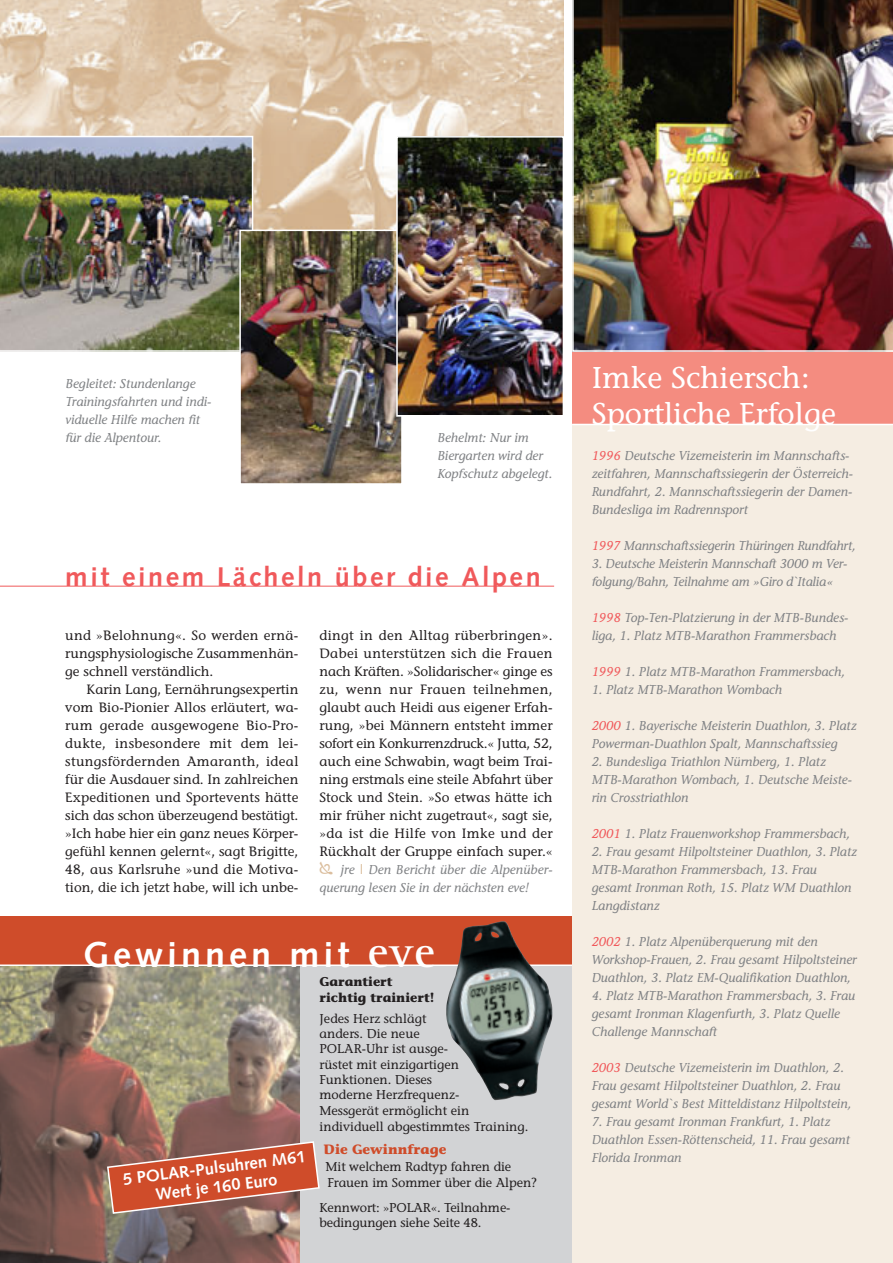
<style>
.page{position:relative;width:893px;height:1263px;background:#fff}
.page>*{position:absolute;margin:0;border:0;box-sizing:border-box;transform-origin:0 0}
.t1{font:700 36px "Syntax";letter-spacing:.11em;color:#fff}
.t2{font:30px/36px "Stone Informal";color:#fff}
.t3{font:700 27px "Syntax";letter-spacing:.095em;color:#f0595b}
.t4{font:700 16.65px/19px "Syntax";color:#fff;text-align:center}
.t5{font:13.5px/18px "Stone Informal";color:#231f20;text-align:justify}
.t6{font:700 13.5px "Stone Informal";color:#cf4c2a}
.t7{font:italic 12.75px/18px "Stone Informal";color:#808285}
.t8{font:12.75px/15.5px "Stone Informal";color:#231f20}
.t9{font:700 12.75px/15.9px "Stone Informal";color:#231f20}
.s1{font-style:normal;font-size:13.5px;color:#d5b38c}
.s2{font-family:"Rotis Serif";font-size:45px}
.s3{color:#f0595b}
</style>
<div class="page">
<img style="left:0;top:0;width:563px;height:230px">
<img style="left:0;top:136px;width:253px;height:216px">
<img style="left:242px;top:233px;width:157px;height:249px">
<div style="left:239px;top:230px;width:163px;height:255px;border:2px solid #fff"></div>
<img style="left:572px;top:0;width:320px;height:352px">
<img style="left:399px;top:139px;width:162px;height:275px">
<div style="left:396px;top:136px;width:168px;height:281px;border:2px solid #fff"></div>
<div style="left:0;top:916px;width:572px;height:347px;background:#d2d3d5"></div>
<img style="left:0;top:966px;width:300px;height:297px">
<div style="left:0;top:916px;width:572px;height:50px;background:#cf4c2a"></div>
<hr style="left:0;top:965px;width:572px;height:1px;background:#fff">
<div style="left:572px;top:424px;width:320px;height:839px;background:#f5ede2"></div>
<div style="left:572px;top:352px;width:320px;height:72px;background:#f48c80"></div>
<hr style="left:572px;top:424px;width:320px;height:1px;background:#fff">
<hr style="left:0;top:586px;width:554px;height:1px;background:#f0595b">
<img style="left:446px;top:921px;width:107px;height:179px">
<svg style="left:106px;top:1140px;width:214px;height:75px;background:#b9624c"></svg>
<p class="t7" style="left:65px;top:376px;width:147px">Begleitet: Stundenlange<br>Trainingsfahrten und indi&shy;viduelle Hilfe machen fit für die Alpentour.</p>
<p class="t7" style="left:437px;top:430px;width:116px">Behelmt: Nur im<br>Biergarten wird der<br>Kopfschutz abgelegt.</p>
<h3 class="t3" style="left:65px;top:566px;width:477px">mit einem Lächeln über die Alpen</h3>
<p class="t5" style="left:65px;top:628px;width:235px">und »Belohnung«. So werden ernä&shy;rungsphysiologische Zusammenhän&shy;ge schnell verständlich.</p>
<p class="t5" style="left:65px;top:682px;width:235px;text-indent:21px">Karin Lang, Eernährungsexpertin vom Bio-Pionier Allos erläutert, wa&shy;rum gerade ausgewogene Bio-Pro&shy;dukte, insbesondere mit dem lei&shy;stungsfördernden Amaranth, ideal für die Ausdauer sind. In zahlreichen Expeditionen und Sportevents hätte sich das schon überzeugend bestätigt. »Ich habe hier ein ganz neues Körper&shy;gefühl kennen gelernt«, sagt Brigitte, 48, aus Karlsruhe »und die Motiva&shy;tion, die ich jetzt habe, will ich unbe-</p>
<p class="t5" style="left:319px;top:628px;width:235px">dingt in den Alltag rüberbringen».<br>Dabei unterstützen sich die Frauen nach Kräften. »Solidarischer« ginge es zu, wenn nur Frauen teilnehmen, glaubt auch Heidi aus eigener Erfah&shy;rung, »bei Männern entsteht immer sofort ein Konkurrenzdruck.« Jutta, 52, auch eine Schwabin, wagt beim Trai&shy;ning erstmals eine steile Abfahrt über Stock und Stein. »So etwas hätte ich mir früher nicht zugetraut«, sagt sie, »da ist die Hilfe von Imke und der Rückhalt der Gruppe einfach super.«</p>
<p class="t7" style="left:319px;top:862px;width:235px;text-indent:21px">jre <span class="s1">|</span> Den Bericht über die Alpenüber&shy;querung lesen Sie in der nächsten eve!</p>
<h1 class="t1" style="left:83px;top:940px;width:353px">Gewinnen mit <span class="s2">eve</span></h1>
<h3 class="t4" style="left:122px;top:1171px;width:185px;rotate:-7deg">5 POLAR-Pulsuhren M61<br>Wert je 160 Euro</h3>
<p class="t9" style="left:319px;top:975px;width:116px">Garantiert richtig trainiert!</p>
<p class="t8" style="left:319px;top:1012px;width:210px">Jedes Herz schlägt<br>anders. Die neue<br>POLAR-Uhr ist ausge-<br>rüstet mit einzigartigen<br>Funktionen. Dieses<br>moderne Herzfrequenz-<br>Messgerät ermöglicht ein individuell abgestimmtes Training.</p>
<p class="t6" style="left:323px;top:1144px;width:124px">Die Gewinnfrage</p>
<p class="t8" style="left:325px;top:1160px;width:213px;line-height:15.9px">Mit welchem Radtyp fahren die<br>Frauen im Sommer über die Alpen?</p>
<p class="t8" style="left:319px;top:1201px;width:192px">Kennwort: »POLAR«. Teilnahme&shy;bedingungen siehe Seite 48.</p>
<h2 class="t2" style="left:591px;top:363px;width:246px">Imke Schiersch:<br>Sportliche Erfolge</h2>
<p class="t7" style="left:591px;top:448px;width:263px"><span class="s3">1996</span> Deutsche Vizemeisterin im Mannschafts&shy;zeitfahren, Mannschaftssiegerin der Österreich-Rundfahrt, 2. Mannschaftssiegerin der Damen-Bundesliga im Radrennsport</p>
<p class="t7" style="left:591px;top:538px;width:265px"><span class="s3">1997</span> Mannschaftssiegerin Thüringen Rundfahrt,</p>
<p class="t7" style="left:591px;top:556px;width:257px">3. Deutsche Meisterin Mannschaft 3000 m Ver&shy;folgung/Bahn, Teilnahme am »Giro d`Italia«</p>
<p class="t7" style="left:591px;top:610px;width:258px"><span class="s3">1998</span> Top-Ten-Platzierung in der MTB-Bundes&shy;liga, 1. Platz MTB-Marathon Frammersbach</p>
<p class="t7" style="left:591px;top:664px;width:255px"><span class="s3">1999</span> 1. Platz MTB-Marathon Frammersbach,</p>
<p class="t7" style="left:591px;top:682px;width:192px">1. Platz MTB-Marathon Wombach</p>
<p class="t7" style="left:591px;top:718px;width:266px"><span class="s3">2000</span> 1. Bayerische Meisterin Duathlon, 3. Platz<br>Powerman-Duathlon Spalt, Mannschaftssieg</p>
<p class="t7" style="left:591px;top:754px;width:262px">2. Bundesliga Triathlon Nürnberg, 1. Platz<br>MTB-Marathon Wombach, 1. Deutsche Meiste&shy;rin Crosstriathlon</p>
<p class="t7" style="left:591px;top:826px;width:260px"><span class="s3">2001</span> 1. Platz Frauenworkshop Frammersbach,</p>
<p class="t7" style="left:591px;top:844px;width:267px">2. Frau gesamt Hilpoltsteiner Duathlon, 3. Platz MTB-Marathon Frammersbach, 13. Frau gesamt Ironman Roth, 15. Platz WM Duathlon Langdistanz</p>
<p class="t7" style="left:591px;top:934px;width:266px"><span class="s3">2002</span> 1. Platz Alpenüberquerung mit den<br>Workshop-Frauen, 2. Frau gesamt Hilpoltsteiner<br>Duathlon, 3. Platz EM-Qualifikation Duathlon,</p>
<p class="t7" style="left:591px;top:988px;width:265px">4. Platz MTB-Marathon Frammersbach, 3. Frau gesamt Ironman Klagenfurth, 3. Platz Quelle<br>Challenge Mannschaft</p>
<p class="t7" style="left:591px;top:1060px;width:261px"><span class="s3">2003</span> Deutsche Vizemeisterin im Duathlon, 2.<br>Frau gesamt Hilpoltsteiner Duathlon, 2. Frau gesamt World`s Best Mitteldistanz Hilpoltstein,</p>
<p class="t7" style="left:591px;top:1114px;width:260px">7. Frau gesamt Ironman Frankfurt, 1. Platz<br>Duathlon Essen-Röttenscheid, 11. Frau gesamt<br>Florida Ironman</p>
</div>
